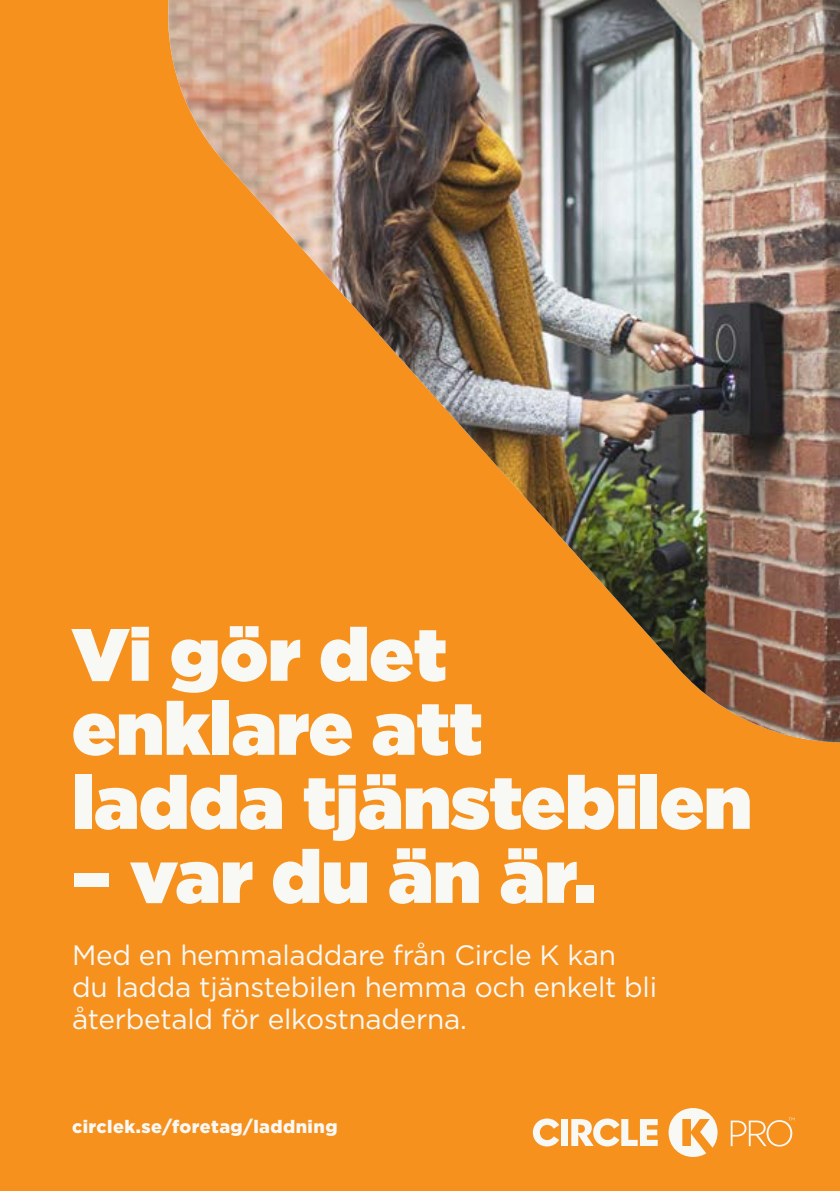
<style>
.page{position:relative;width:840px;height:1191px;background:#fff}
.page>*{position:absolute;margin:0;border:0;box-sizing:border-box;transform-origin:0 0}
.t1{font:900 74px/74px "Gotham";color:#f8f8f5}
.t2{font:28px/32px "Gotham";letter-spacing:-.01em;color:#f8f8f5}
.t3{font:900 18px "Gotham";letter-spacing:.025em;color:#f8f8f5}
</style>
<div class="page">
<div style="left:0;top:0;width:839px;height:1191px;background:#f6911e"></div>
<img style="left:168px;top:0;width:671px;height:742px">
<div style="left:561px;top:1119px;width:6px;height:27px;background:#f8f8f5"></div>
<svg style="left:668px;top:1108px;width:49px;height:49px"></svg>
<svg style="left:532px;top:1118px;width:27px;height:28px"></svg>
<svg style="left:571px;top:1118px;width:86px;height:28px"></svg>
<svg style="left:730px;top:1117px;width:64px;height:29px"></svg>
<h1 class="t1" style="left:72px;top:616px;width:681px">Vi gör det<br>enklare att<br>ladda tjänstebilen</h1>
<h1 class="t1" style="left:72px;top:838px;width:524px">– var du än är.</h1>
<p class="t2" style="left:72px;top:938px;width:586px">Med en hemmaladdare från Circle K kan du ladda tjänstebilen hemma och enkelt bli återbetald för elkostnaderna.</p>
<p class="t3" style="left:72px;top:1114px;width:267px">circlek.se/foretag/laddning</p>
</div>
